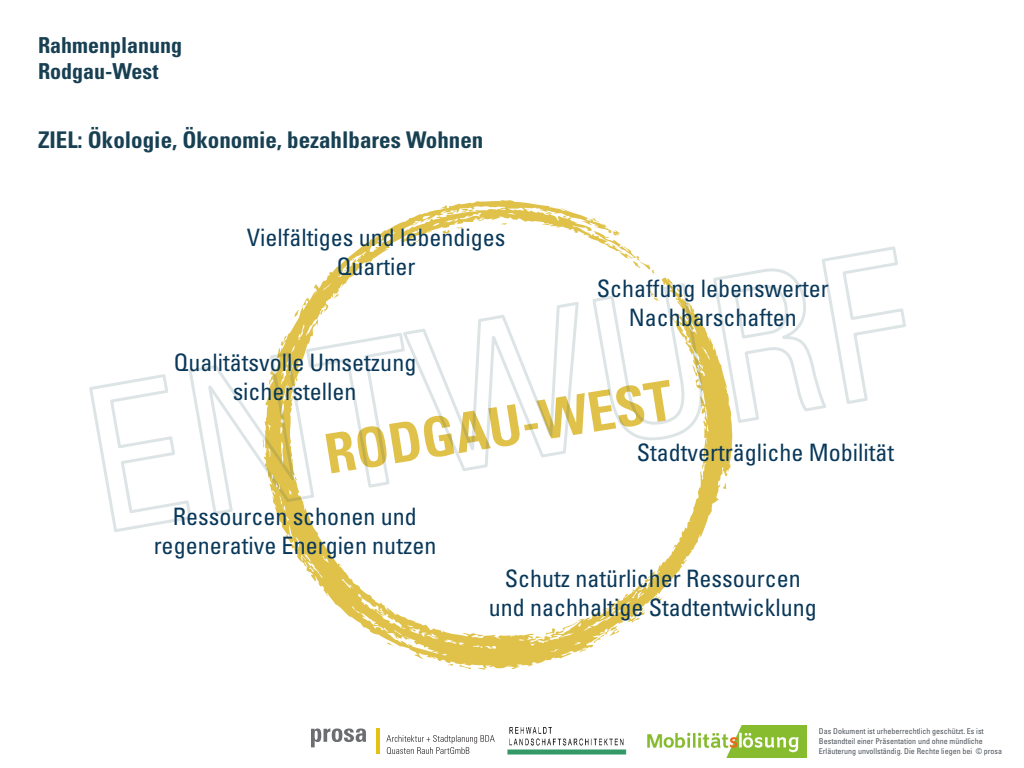
<style>
.page{position:relative;width:1024px;height:768px;background:#fff}
.page>*{position:absolute;margin:0;border:0;box-sizing:border-box;transform-origin:0 0}
.t1{font:700 condensed 55px "Univers LT Std";color:#e0c24b}
.t2{font:condensed 24px/29px "Univers LT Std";color:#09385a;text-align:center}
.t3{font:700 condensed 23px "Univers LT Std";color:#184053}
.t4{font:700 condensed 22px/26px "Univers LT Std";color:#184053}
.t5{font:condensed 8px/10px "Univers LT Std";color:#4d535b}
</style>
<div class="page">
<svg style="left:386px;top:735px;width:109px;height:19px"></svg>
<svg style="left:311px;top:728px;width:55px;height:19px"></svg>
<hr style="left:376px;top:729px;width:4px;height:25px;background:#e6c115">
<img style="left:647px;top:726px;width:160px;height:32px">
<img style="left:507px;top:727px;width:120px;height:28px">
<svg style="left:285px;top:200px;width:447px;height:470px"></svg>
<svg style="left:89px;top:331px;width:318px;height:203px"></svg>
<svg style="left:400px;top:300px;width:181px;height:174px"></svg>
<svg style="left:590px;top:244px;width:316px;height:199px"></svg>
<p class="t4" style="left:38px;top:35px;width:146px">Rahmenplanung<br>Rodgau-West</p>
<p class="t3" style="left:38px;top:132px;width:447px">ZIEL: Ökologie, Ökonomie, bezahlbares Wohnen</p>
<p class="t2" style="left:247px;top:226px;width:260px">Vielfältiges und lebendiges<br>Quartier</p>
<p class="t2" style="left:597px;top:277px;width:234px">Schaffung lebenswerter<br>Nachbarschaften</p>
<p class="t2" style="left:174px;top:351px;width:244px">Qualitätsvolle Umsetzung sicherstellen</p>
<h1 class="t1" style="left:322px;top:435px;width:353px;rotate:-9deg">RODGAU-WEST</h1>
<p class="t2" style="left:637px;top:441px;width:259px">Stadtverträgliche Mobilität</p>
<p class="t2" style="left:154px;top:505px;width:284px">Ressourcen schonen und regenerative Energien nutzen</p>
<p class="t2" style="left:489px;top:567px;width:330px">Schutz natürlicher Ressourcen und nachhaltige Stadtentwicklung</p>
<p class="t5" style="left:819px;top:727px;width:185px">Das Dokument ist urheberrechtlich geschützt. Es ist<br>Bestandteil einer Präsentation und ohne mündliche<br>Erläuterung unvollständig. Die Rechte liegen bei © prosa</p>
</div>
